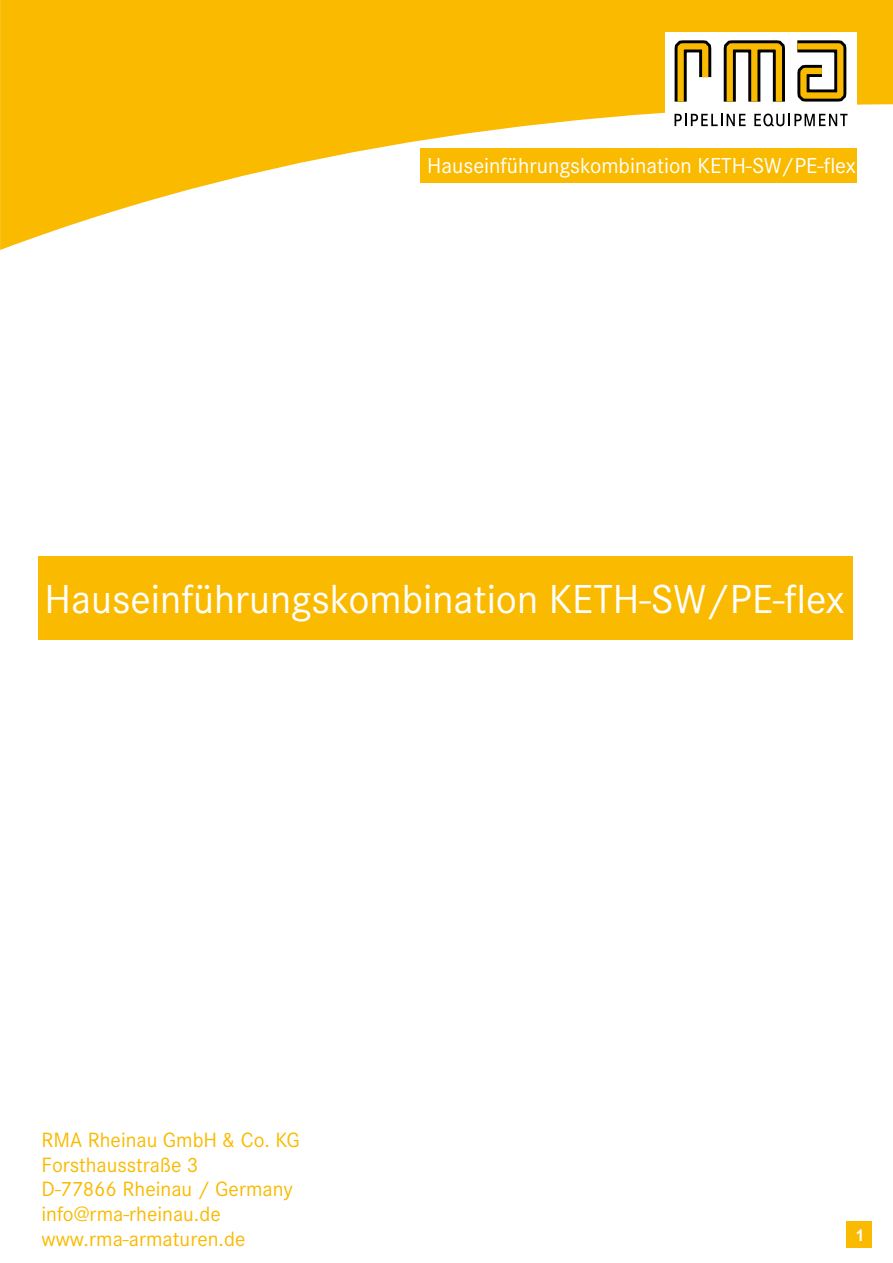
<style>
.page{position:relative;width:893px;height:1263px;background:#fff}
.page>*{position:absolute;margin:0;border:0;box-sizing:border-box;transform-origin:0 0}
.t1{font:42px "Corporate S";color:#fff}
.t2{font:22.5px "Corporate S";color:#fff}
.t3{font:21.45px/24.6px "Corporate S";color:#faba00}
.t4{font:700 16.2px "Arial";color:#fff;scale:.95 1}
</style>
<div class="page">
<div style="left:846px;top:1222px;width:25px;height:26px;background:#faba00"></div>
<svg style="left:0;top:0;width:893px;height:250px;fill:#faba00"></svg>
<div style="left:665px;top:32px;width:192px;height:102px;background:#fff"></div>
<svg style="left:674px;top:40px;width:174px;height:86px"></svg>
<div style="left:38px;top:556px;width:815px;height:84px;background:#faba00"></div>
<p class="t2" style="left:427px;top:158px;width:430px">Hauseinführungskombination KETH-SW/PE-flex</p>
<h1 class="t1" style="left:45px;top:584px;width:801px">Hauseinführungskombination KETH-SW/PE-flex</h1>
<p class="t3" style="left:42px;top:1130px;width:260px">RMA Rheinau GmbH &amp; Co. KG<br>Forsthausstraße 3<br>D-77866 Rheinau / Germany info@rma-rheinau.de www.rma-armaturen.de</p>
<p class="t4" style="left:856px;top:1229px;width:11px">1</p>
</div>
